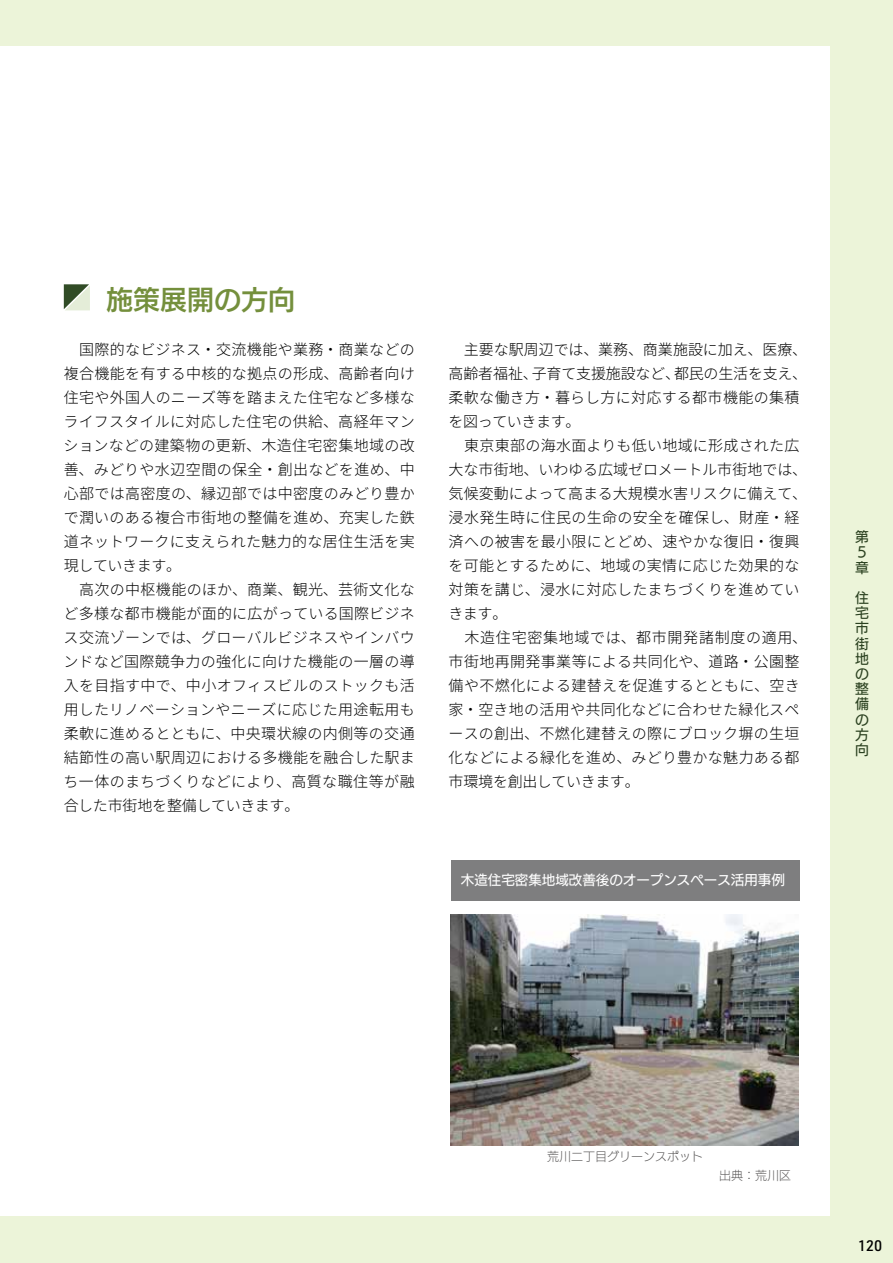
<style>
.page{position:relative;width:893px;height:1263px;background:#ecf4d9}
.page>*{position:absolute;margin:0;border:0;box-sizing:border-box;transform-origin:0 0}
.t1{font:27px "UD Kakugo Large Pr 6 N DB";color:#748f3c}
.t2{font:300 15px/24px "Source Han Sans";letter-spacing:.02em;color:#000}
.t3{font:500 15px "URWDIN";color:#000}
.t4{font:13.8px/15.1px "UD Kakugo Large Pr 6 N M";color:#2b4120}
.t5{font:13.5px "UD Kakugo Large Pr 6 N M";color:#fff}
.t6{font:12px "UD Kakugo Large Pr 6 N L";color:#595757}
</style>
<div class="page">
<div style="left:0;top:46px;width:829px;height:1169px;background:#fff"></div>
<img style="left:451px;top:914px;width:347px;height:231px">
<div style="left:451px;top:861px;width:348px;height:40px;background:#7e7e7f"></div>
<svg style="left:64px;top:284px;width:26px;height:26px"></svg>
<h1 class="t1" style="left:106px;top:284px;width:191px">施策展開の方向</h1>
<p class="t2" style="left:64px;top:337px;width:353px">　国際的なビジネス・交流機能や業務・商業などの複合機能を有する中核的な拠点の形成、高齢者向け住宅や外国人のニーズ等を踏まえた住宅など多様なライフスタイルに対応した住宅の供給、高経年マンションなどの建築物の更新、木造住宅密集地域の改善、みどりや水辺空間の保全・創出などを進め、中心部では高密度の、縁辺部では中密度のみどり豊かで潤いのある複合市街地の整備を進め、充実した鉄道ネットワークに支えられた魅力的な居住生活を実現していきます。<br>　高次の中枢機能のほか、商業、観光、芸術文化など多様な都市機能が面的に広がっている国際ビジネス交流ゾーンでは、グローバルビジネスやインバウンドなど国際競争力の強化に向けた機能の一層の導入を目指す中で、中小オフィスビルのストックも活用したリノベーションやニーズに応じた用途転用も柔軟に進めるとともに、中央環状線の内側等の交通結節性の高い駅周辺における多機能を融合した駅まち一体のまちづくりなどにより、高質な職住等が融合した市街地を整備していきます。</p>
<p class="t2" style="left:448px;top:337px;width:360px">　主要な駅周辺では、業務、商業施設に加え、医療、高齢者福祉、子育て支援施設など、都民の生活を支え、柔軟な働き方・暮らし方に対応する都市機能の集積を図っていきます。<br>　東京東部の海水面よりも低い地域に形成された広大な市街地、いわゆる広域ゼロメートル市街地では、気候変動によって高まる大規模水害リスクに備えて、浸水発生時に住民の生命の安全を確保し、財産・経済への被害を最小限にとどめ、速やかな復旧・復興を可能とするために、地域の実情に応じた効果的な対策を講じ、浸水に対応したまちづくりを進めていきます。<br>　木造住宅密集地域では、都市開発諸制度の適用、市街地再開発事業等による共同化や、道路・公園整備や不燃化による建替えを促進するとともに、空き家・空き地の活用や共同化などに合わせた緑化スペースの創出、不燃化建替えの際にブロック塀の生垣化などによる緑化を進め、みどり豊かな魅力ある都市環境を創出していきます。</p>
<p class="t5" style="left:461px;top:873px;width:325px">木造住宅密集地域改善後のオープンスペース活用事例</p>
<p class="t4" style="left:855px;top:530px;width:15px">第<br>５章</p>
<p class="t4" style="left:855px;top:591px;width:15px;text-align:justify">住宅市街地の整備の方向</p>
<p class="t6" style="left:547px;top:1150px;width:157px">荒川二丁目グリーンスポット</p>
<p class="t6" style="left:719px;top:1169px;width:73px">出典：荒川区</p>
<p class="t3" style="left:858px;top:1236px;width:26px">120</p>
</div>
